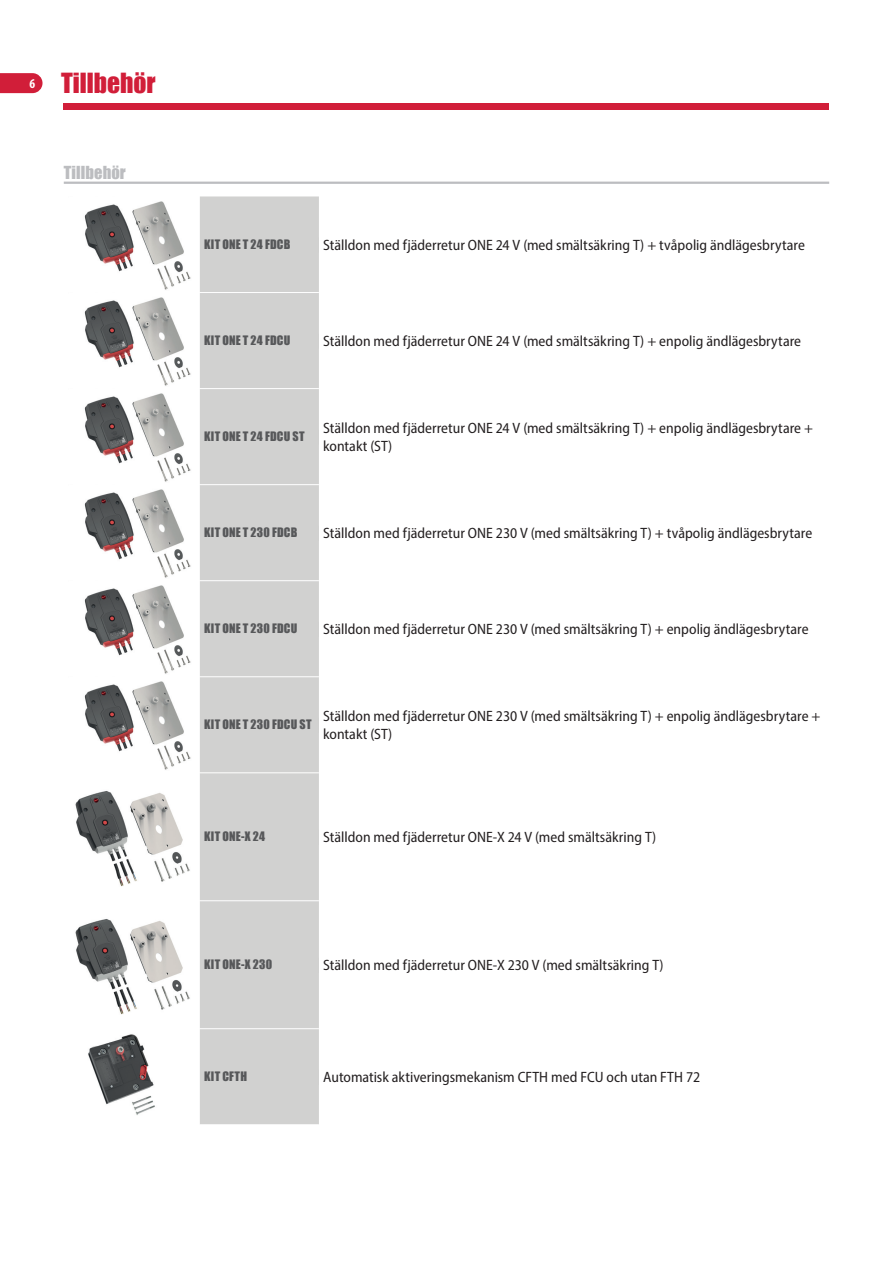
<style>
.page{position:relative;width:893px;height:1263px;background:#fff}
.page>*{position:absolute;margin:0;border:0;box-sizing:border-box;transform-origin:0 0}
.t1{font:25.5px "Impact";color:#d11e39}
.t2{font:16.5px "Impact";letter-spacing:.005em;color:#bcbdc0}
.t3{font:semi-condensed 15px/18px "Myriad Pro";color:#231f20}
.t4{font:12px "Impact";letter-spacing:.025em;color:#57585a}
</style>
<div class="page">
<div style="left:64px;top:103px;width:765px;height:6px;background:#d11e39"></div>
<svg style="left:0;top:73px;width:43px;height:20px"></svg>
<hr style="left:64px;top:182px;width:765px;height:2px;background:#bcbdc0">
<div style="left:200px;top:196px;width:119px;height:928px;background:#d1d1d0"></div>
<hr style="left:200px;top:292px;width:119px;height:1px;background:#fff">
<hr style="left:200px;top:388px;width:119px;height:1px;background:#fff">
<hr style="left:200px;top:484px;width:119px;height:1px;background:#fff">
<hr style="left:200px;top:580px;width:119px;height:1px;background:#fff">
<hr style="left:200px;top:676px;width:119px;height:1px;background:#fff">
<hr style="left:200px;top:772px;width:119px;height:1px;background:#fff">
<hr style="left:200px;top:900px;width:119px;height:1px;background:#fff">
<hr style="left:200px;top:1028px;width:119px;height:1px;background:#fff">
<img style="left:84px;top:201px;width:107px;height:569px">
<div style="left:204px;top:238px;width:115px;height:15px;background:#d1d1d0"></div>
<div style="left:204px;top:334px;width:115px;height:15px;background:#d1d1d0"></div>
<div style="left:204px;top:430px;width:115px;height:15px;background:#d1d1d0"></div>
<div style="left:204px;top:526px;width:115px;height:15px;background:#d1d1d0"></div>
<div style="left:204px;top:622px;width:115px;height:15px;background:#d1d1d0"></div>
<div style="left:204px;top:718px;width:115px;height:15px;background:#d1d1d0"></div>
<img style="left:75px;top:791px;width:115px;height:224px">
<div style="left:204px;top:830px;width:115px;height:15px;background:#d1d1d0"></div>
<div style="left:204px;top:958px;width:115px;height:15px;background:#d1d1d0"></div>
<img style="left:88px;top:1034px;width:67px;height:81px">
<div style="left:204px;top:1070px;width:115px;height:15px;background:#d1d1d0"></div>
<h1 class="t1" style="left:30px;top:63px;width:128px"><sup>6</sup> Tillbehör</h1>
<p class="t2" style="left:64px;top:160px;width:64px">Tillbehör</p>
<p class="t4" style="left:204px;top:235px;width:88px">KIT ONE T 24 FDCB</p>
<p class="t3" style="left:323px;top:236px;width:483px">Ställdon med fjäderretur ONE 24 V (med smältsäkring T) + tvåpolig ändlägesbrytare</p>
<p class="t4" style="left:204px;top:331px;width:88px">KIT ONE T 24 FDCU</p>
<p class="t3" style="left:323px;top:332px;width:479px">Ställdon med fjäderretur ONE 24 V (med smältsäkring T) + enpolig ändlägesbrytare</p>
<p class="t4" style="left:204px;top:427px;width:102px">KIT ONE T 24 FDCU ST</p>
<p class="t3" style="left:323px;top:419px;width:491px">Ställdon med fjäderretur ONE 24 V (med smältsäkring T) + enpolig ändlägesbrytare + kontakt (ST)</p>
<p class="t4" style="left:204px;top:523px;width:95px">KIT ONE T 230 FDCB</p>
<p class="t3" style="left:323px;top:524px;width:491px">Ställdon med fjäderretur ONE 230 V (med smältsäkring T) + tvåpolig ändlägesbrytare</p>
<p class="t4" style="left:204px;top:619px;width:95px">KIT ONE T 230 FDCU</p>
<p class="t3" style="left:323px;top:620px;width:487px">Ställdon med fjäderretur ONE 230 V (med smältsäkring T) + enpolig ändlägesbrytare</p>
<p class="t4" style="left:204px;top:715px;width:109px">KIT ONE T 230 FDCU ST</p>
<p class="t3" style="left:323px;top:707px;width:499px">Ställdon med fjäderretur ONE 230 V (med smältsäkring T) + enpolig ändlägesbrytare + kontakt (ST)</p>
<p class="t4" style="left:204px;top:827px;width:63px">KIT ONE-X 24</p>
<p class="t3" style="left:323px;top:828px;width:335px">Ställdon med fjäderretur ONE-X 24 V (med smältsäkring T)</p>
<p class="t4" style="left:204px;top:955px;width:69px">KIT ONE-X 230</p>
<p class="t3" style="left:323px;top:956px;width:342px">Ställdon med fjäderretur ONE-X 230 V (med smältsäkring T)</p>
<p class="t4" style="left:204px;top:1067px;width:44px">KIT CFTH</p>
<p class="t3" style="left:323px;top:1068px;width:378px">Automatisk aktiveringsmekanism CFTH med FCU och utan FTH 72</p>
</div>
